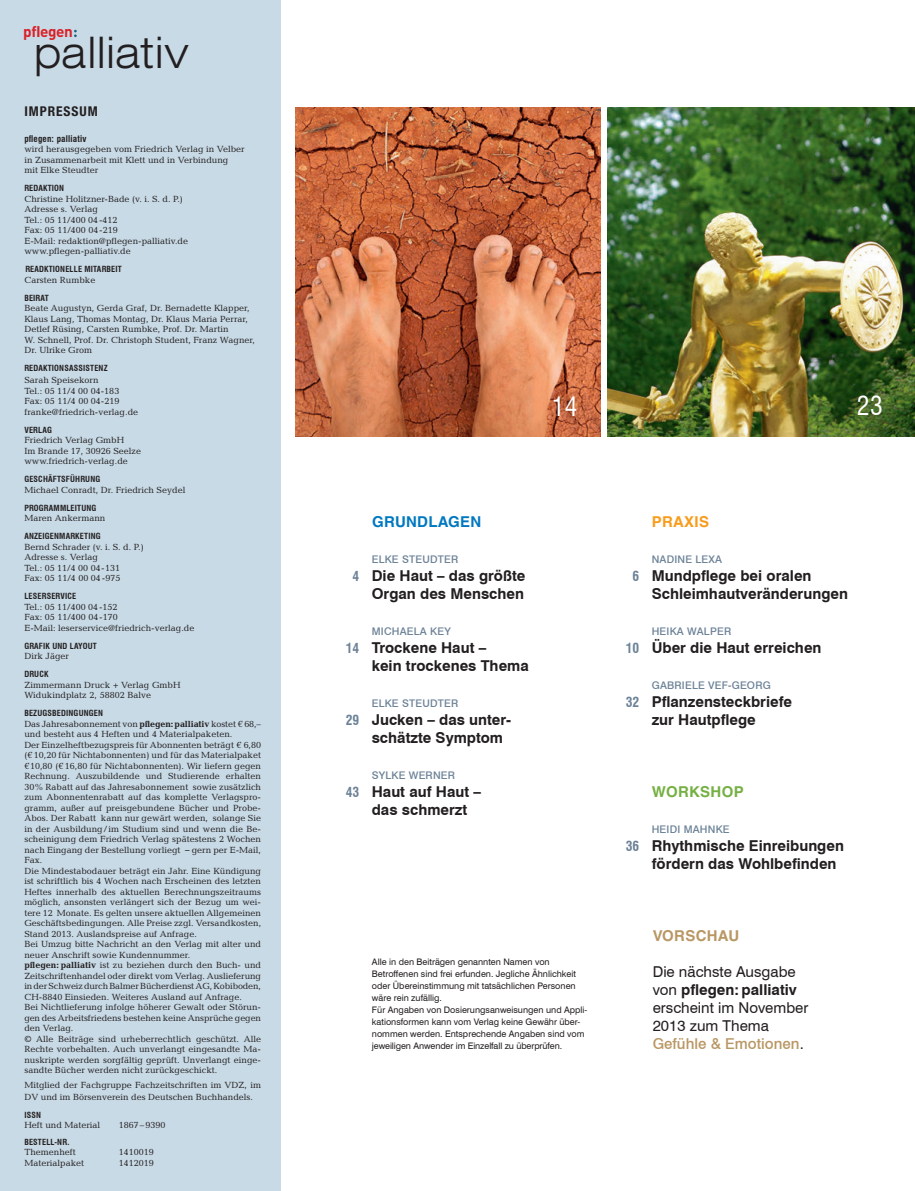
<style>
.page{position:relative;width:915px;height:1191px;background:#fff}
.page>*{position:absolute;margin:0;border:0;box-sizing:border-box;transform-origin:0 0}
.t1{font:300 expanded 43.35px "Swiss 721 BT";letter-spacing:-.01em;color:#231f20;scale:.94 1}
.t2{font:condensed 25.5px "Swiss 721 BT";color:#fff}
.t3{font:700 15.3px "DINOT";letter-spacing:-.025em;color:#da2128}
.t4{font:700 15px/18px "Swiss 721 BT";color:#231f20}
.t5{font:15px/18px "Swiss 721 BT";color:#231f20}
.t6{font:700 15px "Helvetica LT Std";letter-spacing:.02em;color:#0078c0}
.t7{font:700 15px "Helvetica LT Std";letter-spacing:.02em;color:#75b042}
.t8{font:700 15px "Helvetica LT Std";letter-spacing:.02em;color:#b99764}
.t9{font:700 15px "Helvetica LT Std";letter-spacing:.02em;color:#f89c1c}
.t10{font:700 condensed 13.5px "Swiss 721 BT";color:#6c8297}
.t11{font:700 condensed 13.5px "Helvetica Neue LT Std";letter-spacing:.07em;color:#231f20}
.t12{font:500 10.5px "Swiss 721 BT";letter-spacing:.02em;color:#6c8297}
.t13{font:9px/10.5px "Candida Std";color:#231f20}
.t14{font:9px/12px "Swiss 721 BT";color:#231f20}
.t15{font:700 condensed 9px "Swiss 721 BT";letter-spacing:.02em;color:#231f20}
.t16{font:700 condensed 8.25px "Swiss 721 BT";letter-spacing:.02em;color:#231f20}
.s1{font-weight:700}
.s2{font-family:"Swiss 721 BT";font-weight:500}
.s3{font-weight:500;color:#b99764}
</style>
<div class="page">
<img style="left:607px;top:107px;width:307px;height:330px">
<div style="left:0;top:0;width:281px;height:1191px;background:#c8dae6"></div>
<svg style="left:74px;top:30px;width:3px;height:7px"></svg>
<img style="left:295px;top:107px;width:305px;height:330px">
<h3 class="t3" style="left:23px;top:22px;width:51px">pfIegen</h3>
<h1 class="t1" style="left:34px;top:27px;width:166px">palliativ</h1>
<h3 class="t11" style="left:24px;top:103px;width:75px">IMPRESSUM</h3>
<p class="t15" style="left:24px;top:133px;width:64px">pflegen: palliativ</p>
<p class="t13" style="left:24px;top:144px;width:222px">wird herausgegeben vom Friedrich Verlag in Velber in Zusammenarbeit mit Klett und in Verbindung<br>mit Elke Steudter</p>
<p class="t16" style="left:24px;top:183px;width:41px">REDAKTION</p>
<p class="t13" style="left:24px;top:193px;width:165px">Christine Holitzner-Bade (v. i. S. d. P.)<br>Adresse s. Verlag<br>Tel.: 05 11/400 04 -412<br>Fax: 05 11/400 04 -219<br>E-Mail: redaktion@pflegen-palliativ.de www.pflegen-palliativ.de</p>
<p class="t16" style="left:25px;top:264px;width:98px">READKTIONELLE MITARBEIT</p>
<p class="t13" style="left:24px;top:274px;width:73px">Carsten Rumbke</p>
<p class="t16" style="left:24px;top:293px;width:26px">BEIRAT</p>
<p class="t13" style="left:24px;top:303px;width:232px">Beate Augustyn, Gerda Graf, Dr. Bernadette Klapper, Klaus Lang, Thomas Montag, Dr. Klaus Maria Perrar, Detlef Rüsing, Carsten Rumbke, Prof. Dr. Martin<br>W. Schnell, Prof. Dr. Christoph Student, Franz Wagner, Dr. Ulrike Grom</p>
<p class="t16" style="left:24px;top:363px;width:85px">REDAKTIONSASSISTENZ</p>
<p class="t13" style="left:24px;top:375px;width:115px">Sarah Speisekorn<br>Tel.: 05 11/4 00 04-183<br>Fax: 05 11/4 00 04-219 franke@friedrich-verlag.de</p>
<p class="t16" style="left:24px;top:425px;width:29px">VERLAG</p>
<p class="t13" style="left:24px;top:435px;width:118px">Friedrich Verlag GmbH<br>Im Brande 17, 30926 Seelze www.friedrich-verlag.de</p>
<p class="t16" style="left:24px;top:474px;width:77px">GESCHÄFTSFÜHRUNG</p>
<p class="t13" style="left:24px;top:484px;width:162px">Michael Conradt, Dr. Friedrich Seydel</p>
<p class="t16" style="left:24px;top:503px;width:74px">PROGRAMMLEITUNG</p>
<p class="t13" style="left:24px;top:513px;width:83px">Maren Ankermann</p>
<p class="t16" style="left:24px;top:531px;width:78px">ANZEIGENMARKETING</p>
<p class="t13" style="left:24px;top:541px;width:121px">Bernd Schrader (v. i. S. d. P.)<br>Adresse s. Verlag<br>Tel.: 05 11/4 00 04 - 131<br>Fax: 05 11/4 00 04 - 975</p>
<p class="t16" style="left:24px;top:591px;width:53px">LESERSERVICE</p>
<p class="t13" style="left:24px;top:601px;width:171px">Tel.: 05 11/400 04 -152<br>Fax: 05 11/400 04 -170<br>E-Mail: leserservice@friedrich-verlag.de</p>
<p class="t16" style="left:24px;top:641px;width:74px">GRAFIK UND LAYOUT</p>
<p class="t13" style="left:24px;top:651px;width:46px">Dirk Jäger</p>
<p class="t16" style="left:24px;top:669px;width:26px">DRUCK</p>
<p class="t13" style="left:24px;top:679px;width:158px">Zimmermann Druck + Verlag GmbH<br>Widukindplatz 2, 58802 Balve</p>
<p class="t16" style="left:24px;top:708px;width:80px">BEZUGSBEDINGUNGEN</p>
<p class="t13" style="left:24px;top:718px;width:238px">Das Jahresabonnement von <span class="s1">pflegen: palliativ</span> kostet € 68,– und besteht aus 4 Heften und 4 Materialpaketen.<br>Der Einzelheftbezugspreis für Abonnenten beträgt € 6,80 (€ 10,20 für Nichtabonnenten) und für das Materialpaket € 10,80 (€ 16,80 für Nichtabonnenten). Wir liefern gegen Rechnung. Auszubildende und Studierende erhalten 30% Rabatt auf das Jahresabonnement sowie zusätzlich zum Abonnentenrabatt auf das komplette Verlagspro&shy;gramm, außer auf preisgebundene Bücher und Probe-Abos. Der Rabatt kann nur gewärt werden, solange Sie in der Ausbildung / im Studium sind und wenn die Be&shy;scheinigung dem Friedrich Verlag spätestens 2 Wochen nach Eingang der Bestellung vorliegt <span class="s2">–</span> gern per E-Mail, Fax.<br>Die Mindestabodauer beträgt ein Jahr. Eine Kündigung ist schriftlich bis 4 Wochen nach Erscheinen des letzten Heftes innerhalb des aktuellen Berechnungszeitraums möglich, ansonsten verlängert sich der Bezug um wei&shy;tere 12 Monate. Es gelten unsere aktuellen Allgemeinen Geschäftsbedingungen. Alle Preise zzgl. Versandkosten, Stand 2013. Auslandspreise auf Anfrage.<br>Bei Umzug bitte Nachricht an den Verlag mit alter und neuer Anschrift sowie Kundennummer.<br><span class="s1">pflegen: palliativ</span> ist zu beziehen durch den Buch- und Zeitschriftenhandel oder direkt vom Verlag. Auslieferung in der Schweiz durch Balmer Bücherdienst AG, Kobiboden, CH-8840 Einsieden. Weiteres Ausland auf Anfrage.<br>Bei Nichtlieferung infolge höherer Gewalt oder Störun&shy;gen des Arbeitsfriedens bestehen keine Ansprüche gegen den Verlag.<br>© Alle Beiträge sind urheberrechtlich geschützt. Alle Rechte vorbehalten. Auch unverlangt eingesandte Ma&shy;nuskripte werden sorgfältig geprüft. Unverlangt einge&shy;sandte Bücher werden nicht zurückgeschickt.</p>
<p class="t13" style="left:24px;top:1079px;width:238px;line-height:12px">Mitglied der Fachgruppe Fachzeitschriften im VDZ, im<br>DV und im Börsenverein des Deutschen Buchhandels.</p>
<p class="t16" style="left:24px;top:1109px;width:18px">ISSN</p>
<p class="t13" style="left:24px;top:1119px;width:77px">Heft und Material</p>
<p class="t13" style="left:119px;top:1119px;width:48px">1867 – 9390</p>
<p class="t16" style="left:24px;top:1136px;width:47px">BESTELL-NR.</p>
<p class="t13" style="left:24px;top:1146px;width:53px">Themenheft</p>
<p class="t13" style="left:119px;top:1146px;width:37px">1410019</p>
<p class="t13" style="left:24px;top:1157px;width:61px">Materialpaket</p>
<p class="t13" style="left:119px;top:1157px;width:37px">1412019</p>
<h2 class="t2" style="left:551px;top:392px;width:27px">14</h2>
<h2 class="t2" style="left:856px;top:391px;width:27px">23</h2>
<h3 class="t6" style="left:372px;top:512px;width:111px">GRUNDLAGEN</h3>
<h3 class="t9" style="left:651px;top:512px;width:59px">PRAXIS</h3>
<h3 class="t10" style="left:352px;top:568px;width:8px">4</h3>
<h3 class="t10" style="left:346px;top:640px;width:15px">14</h3>
<h3 class="t10" style="left:346px;top:712px;width:15px">29</h3>
<h3 class="t10" style="left:346px;top:784px;width:15px">43</h3>
<p class="t12" style="left:371px;top:552px;width:88px">ELKE STEUDTER</p>
<h3 class="t4" style="left:371px;top:566px;width:155px">Die Haut – das größte<br>Organ des Menschen</h3>
<p class="t12" style="left:371px;top:624px;width:80px">MICHAELA KEY</p>
<h3 class="t4" style="left:371px;top:638px;width:158px">Trockene Haut –<br>kein trockenes Thema</h3>
<p class="t12" style="left:371px;top:696px;width:88px">ELKE STEUDTER</p>
<h3 class="t4" style="left:371px;top:710px;width:141px">Jucken – das unter&shy;schätzte Symptom</h3>
<p class="t12" style="left:371px;top:768px;width:85px">SYLKE wERnER</p>
<h3 class="t4" style="left:371px;top:782px;width:111px">Haut auf Haut – das schmerzt</h3>
<h3 class="t10" style="left:632px;top:568px;width:8px">6</h3>
<h3 class="t10" style="left:625px;top:640px;width:15px">10</h3>
<h3 class="t10" style="left:625px;top:694px;width:15px">32</h3>
<p class="t12" style="left:651px;top:552px;width:72px">nADInE LEXA</p>
<h3 class="t4" style="left:651px;top:566px;width:198px">Mundpflege bei oralen<br>Schleimhautveränderungen</h3>
<p class="t12" style="left:651px;top:624px;width:81px">HEIKA wALPER</p>
<h3 class="t4" style="left:651px;top:638px;width:171px">Über die Haut erreichen</h3>
<p class="t12" style="left:651px;top:678px;width:121px">GABRIELE VEF-GEoRG</p>
<h3 class="t4" style="left:651px;top:692px;width:142px">Pflanzensteckbriefe zur Hautpflege</h3>
<h3 class="t7" style="left:651px;top:782px;width:93px">WORKSHOP</h3>
<h3 class="t10" style="left:625px;top:838px;width:15px">36</h3>
<p class="t12" style="left:651px;top:822px;width:79px">HEIDI MAHnKE</p>
<h3 class="t4" style="left:651px;top:836px;width:194px">Rhythmische Einreibungen fördern das Wohlbefinden</h3>
<h3 class="t8" style="left:652px;top:926px;width:88px">VORSCHAU</h3>
<p class="t14" style="left:372px;top:955px;width:217px">Alle in den Beiträgen genannten Namen von Betroffenen sind frei erfunden. Jegliche Ähnlichkeit oder Übereinstimmung mit tatsächlichen Personen wäre rein zufällig.<br>Für Angaben von Dosierungsanweisungen und Appli&shy;kationsformen kann vom Verlag keine Gewähr über&shy;nommen werden. Entsprechende Angaben sind vom jeweiligen Anwender im Einzelfall zu überprüfen.</p>
<h3 class="t5" style="left:652px;top:962px;width:157px">Die nächste Ausgabe von <span class="s1">pflegen: palliativ </span>erscheint im November<br>2013 zum Thema<br><span class="s3">Gefühle &amp; Emotionen</span>.</h3>
</div>
